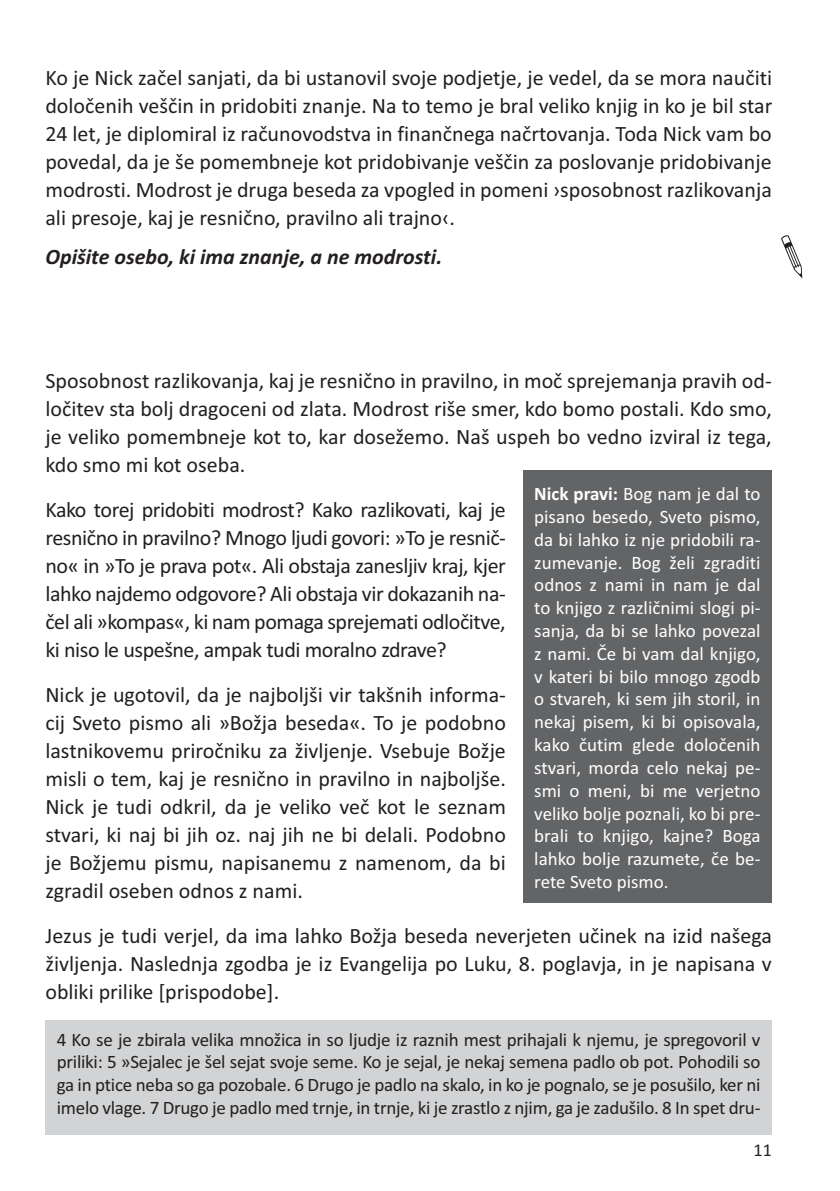
<style>
.page{position:relative;width:840px;height:1191px;background:#fff}
.page>*{position:absolute;margin:0;border:0;box-sizing:border-box;transform-origin:0 0}
.t1{font:22px/28px "Calibri";color:#231f20;text-align:justify}
.t2{font:italic 700 22px "Calibri";color:#231f20}
.t3{font:19px/22.8px "Calibri";color:#fff;text-align:justify}
.t4{font:19px/22.8px "Calibri";letter-spacing:-.015em;color:#231f20;text-align:justify}
.t5{font:18px "Calibri";color:#231f20}
.s1{font-weight:700}
</style>
<div class="page">
<div style="left:522px;top:471px;width:249px;height:432px;background:#636466"></div>
<div style="left:45px;top:1020px;width:726px;height:114px;background:#d1d3d4"></div>
<p class="t1" style="left:45px;top:65px;width:728px">Ko je Nick začel sanjati, da bi ustanovil svoje podjetje, je vedel, da se mora naučiti določenih veščin in pridobiti znanje. Na to temo je bral veliko knjig in ko je bil star 24 let, je diplomiral iz računovodstva in finančnega načrtovanja. Toda Nick vam bo povedal, da je še pomembneje kot pridobivanje veščin za poslovanje pridobivanje modrosti. Modrost je druga beseda za vpogled in pomeni ›sposobnost razlikovanja ali presoje, kaj je resnično, pravilno ali trajno‹.</p>
<p class="t2" style="left:45px;top:249px;width:398px">Opišite osebo, ki ima znanje, a ne modrosti.</p>
<p class="t1" style="left:45px;top:368px;width:727px">Sposobnost razlikovanja, kaj je resnično in pravilno, in moč sprejemanja pravih od&shy;ločitev sta bolj dragoceni od zlata. Modrost riše smer, kdo bomo postali. Kdo smo, je veliko pomembneje kot to, kar dosežemo. Naš uspeh bo vedno izviral iz tega, kdo smo mi kot oseba.</p>
<p class="t1" style="left:45px;top:497px;width:462px">Kako torej pridobiti modrost? Kako razlikovati, kaj je resnično in pravilno? Mnogo ljudi govori: »To je resnič&shy;no« in »To je prava pot«. Ali obstaja zanesljiv kraj, kjer lahko najdemo odgovore? Ali obstaja vir dokazanih na&shy;čel ali »kompas«, ki nam pomaga sprejemati odločitve, ki niso le uspešne, ampak tudi moralno zdrave?</p>
<p class="t1" style="left:45px;top:682px;width:462px">Nick je ugotovil, da je najboljši vir takšnih informa&shy;cij Sveto pismo ali »Božja beseda«. To je podobno lastnikovemu priročniku za življenje. Vsebuje Božje misli o tem, kaj je resnično in pravilno in najboljše.<br>Nick je tudi odkril, da je veliko več kot le seznam stvari, ki naj bi jih oz. naj jih ne bi delali. Podobno je Božjemu pismu, napisanemu z namenom, da bi zgradil oseben odnos z nami.</p>
<p class="t1" style="left:45px;top:923px;width:727px">Jezus je tudi verjel, da ima lahko Božja beseda neverjeten učinek na izid našega življenja. Naslednja zgodba je iz Evangelija po Luku, 8. poglavja, in je napisana v obliki prilike [prispodobe].</p>
<p class="t3" style="left:534px;top:484px;width:227px"><span class="s1">Nick pravi:</span> Bog nam je dal to pisano besedo, Sveto pismo, da bi lahko iz nje pridobili ra&shy;zumevanje. Bog želi zgraditi odnos z nami in nam je dal to knjigo z različnimi slogi pi&shy;sanja, da bi se lahko povezal z nami. Če bi vam dal knjigo, v kateri bi bilo mnogo zgodb o stvareh, ki sem jih storil, in nekaj pisem, ki bi opisovala, kako čutim glede določenih stvari, morda celo nekaj pe&shy;smi o meni, bi me verjetno veliko bolje poznali, ko bi pre&shy;brali to knjigo, kajne? Boga lahko bolje razumete, če be&shy;rete Sveto pismo.</p>
<p class="t4" style="left:57px;top:1029px;width:705px">4 Ko se je zbirala velika množica in so ljudje iz raznih mest prihajali k njemu, je spregovoril v priliki: 5 »Sejalec je šel sejat svoje seme. Ko je sejal, je nekaj semena padlo ob pot. Pohodili so ga in ptice neba so ga pozobale. 6 Drugo je padlo na skalo, in ko je pognalo, se je posušilo, ker ni imelo vlage. 7 Drugo je padlo med trnje, in trnje, ki je zrastlo z njim, ga je zadušilo. 8 In spet dru-</p>
<p class="t5" style="left:753px;top:1144px;width:20px">11</p>
</div>
